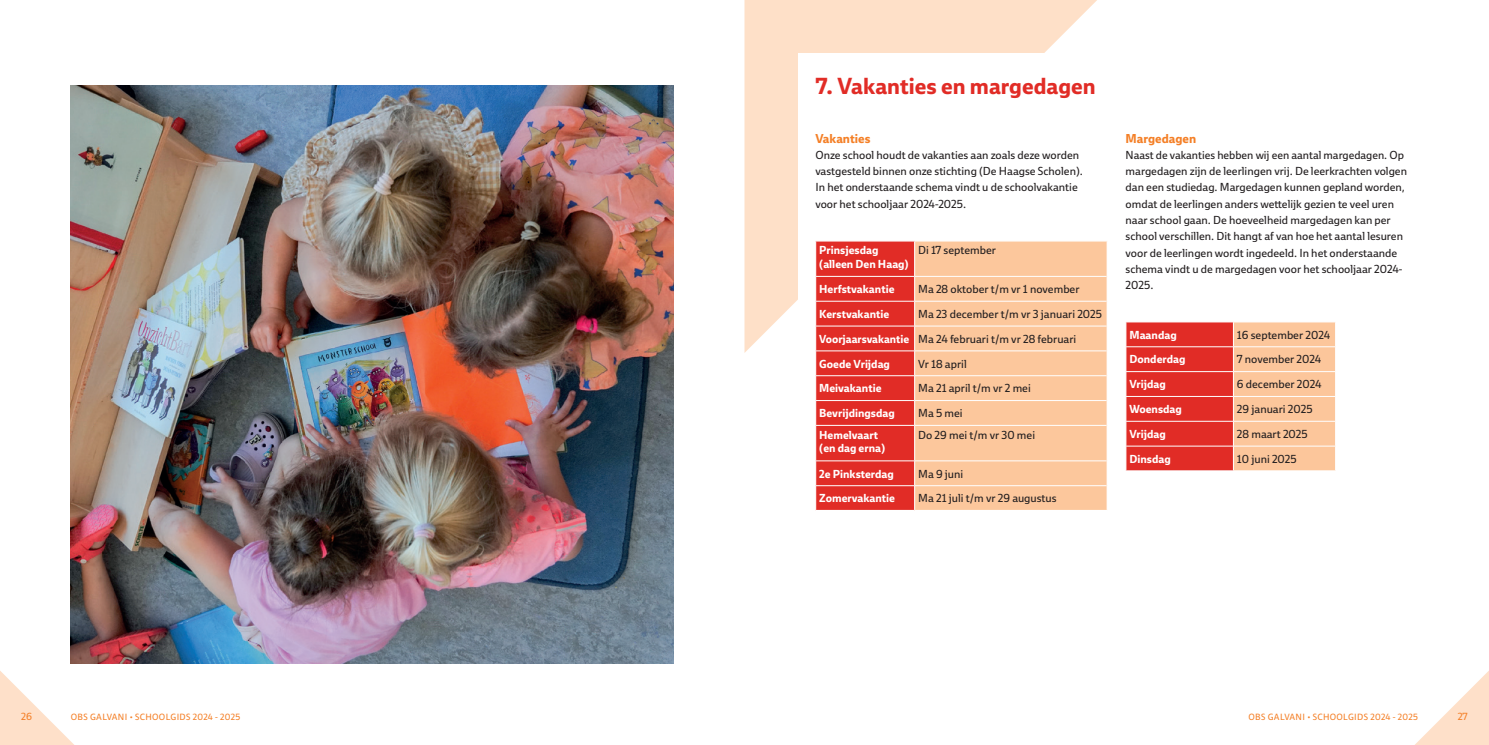
<style>
.page{position:relative;width:1489px;height:745px;background:#fff}
.page>*{position:absolute;margin:0;border:0;box-sizing:border-box;transform-origin:0 0}
.t1{font:700 22.5px "Ebony";color:#e12c26}
.t2{font:700 12.5px "Ebony";color:#f47f26}
.t3{font:11.25px/16.2px "Ebony";color:#231f20}
.t4{font:700 11.25px/13.5px "Ebony";color:#fff}
.t5{font:10px "Ebony";color:#f47f26}
.t6{font:8.75px "Ebony";letter-spacing:.035em;color:#f47f26}
.s1{font-weight:700;color:#fff}
</style>
<div class="page">
<svg style="left:0;top:659px;width:85px;height:85px"></svg>
<svg style="left:1416px;top:672px;width:72px;height:72px"></svg>
<svg style="left:744px;top:0;width:353px;height:353px;background:#fee4cf"></svg>
<div style="left:797px;top:53px;width:289px;height:306px;background:#fff"></div>
<img style="left:71px;top:86px;width:602px;height:576px">
<div style="left:915px;top:241px;width:191px;height:268px;background:#fcc79c"></div>
<hr style="left:914px;top:240px;width:193px;height:1px;background:#fff">
<svg style="left:1106px;top:276px;width:1px;height:149px"></svg>
<svg style="left:1106px;top:460px;width:1px;height:49px"></svg>
<hr style="left:914px;top:276px;width:192px;height:1px;background:#fff">
<hr style="left:914px;top:301px;width:192px;height:1px;background:#fff">
<hr style="left:914px;top:325px;width:192px;height:1px;background:#fff">
<hr style="left:914px;top:350px;width:192px;height:1px;background:#fff">
<hr style="left:914px;top:375px;width:192px;height:1px;background:#fff">
<hr style="left:914px;top:400px;width:192px;height:1px;background:#fff">
<hr style="left:914px;top:425px;width:192px;height:1px;background:#fff">
<hr style="left:914px;top:460px;width:192px;height:1px;background:#fff">
<hr style="left:914px;top:485px;width:192px;height:1px;background:#fff">
<svg style="left:815px;top:241px;width:100px;height:269px;background:#e23731"></svg>
<svg style="left:1126px;top:322px;width:210px;height:148px;background:#ee7b65"></svg>
<h1 class="t1" style="left:815px;top:71px;width:282px">7. Vakanties en margedagen</h1>
<p class="t2" style="left:815px;top:130px;width:57px">Vakanties</p>
<p class="t3" style="left:815px;top:147px;width:269px">Onze school houdt de vakanties aan zoals deze worden vastgesteld binnen onze stichting (De Haagse Scholen).<br>In het onderstaande schema vindt u de schoolvakantie voor het schooljaar 2024-2025.</p>
<p class="t4" style="left:819px;top:243px;width:91px">Prinsjesdag (alleen Den Haag)</p>
<p class="t3" style="left:918px;top:242px;width:79px">Di 17 september</p>
<p class="t4" style="left:819px;top:282px;width:77px">Herfstvakantie</p>
<p class="t3" style="left:918px;top:280px;width:163px">Ma 28 oktober t/m vr 1 november</p>
<p class="t4" style="left:819px;top:307px;width:71px">Kerstvakantie</p>
<p class="t3" style="left:918px;top:305px;width:185px">Ma 23 december t/m vr 3 januari 2025</p>
<p class="t3" style="left:819px;top:330px;width:258px"><span class="s1">Voorjaarsvakantie</span> Ma 24 februari t/m vr 28 februari</p>
<p class="t4" style="left:819px;top:356px;width:72px">Goede Vrijdag</p>
<p class="t3" style="left:918px;top:355px;width:50px">Vr 18 april</p>
<p class="t4" style="left:819px;top:381px;width:64px">Meivakantie</p>
<p class="t3" style="left:918px;top:380px;width:114px">Ma 21 april t/m vr 2 mei</p>
<p class="t4" style="left:819px;top:406px;width:77px">Bevrijdingsdag</p>
<p class="t3" style="left:918px;top:404px;width:46px">Ma 5 mei</p>
<p class="t4" style="left:819px;top:427px;width:67px">Hemelvaart (en dag erna)</p>
<p class="t3" style="left:918px;top:426px;width:118px">Do 29 mei t/m vr 30 mei</p>
<p class="t4" style="left:819px;top:466px;width:76px">2e Pinksterdag</p>
<p class="t3" style="left:918px;top:465px;width:47px">Ma 9 juni</p>
<p class="t4" style="left:819px;top:491px;width:77px">Zomervakantie</p>
<p class="t3" style="left:918px;top:490px;width:140px">Ma 21 juli t/m vr 29 augustus</p>
<p class="t2" style="left:1125px;top:130px;width:72px">Margedagen</p>
<p class="t3" style="left:1125px;top:147px;width:283px">Naast de vakanties hebben wij een aantal margedagen. Op margedagen zijn de leerlingen vrij. De leerkrachten volgen dan een studiedag. Margedagen kunnen gepland worden, omdat de leerlingen anders wettelijk gezien te veel uren naar school gaan. De hoeveelheid margedagen kan per school verschillen. Dit hangt af van hoe het aantal lesuren voor de leerlingen wordt ingedeeld. In het onderstaande schema vindt u de margedagen voor het schooljaar 2024- 2025.</p>
<p class="t4" style="left:1129px;top:327px;width:49px">Maandag</p>
<p class="t3" style="left:1236px;top:326px;width:95px">16 september 2024</p>
<p class="t4" style="left:1129px;top:352px;width:57px">Donderdag</p>
<p class="t3" style="left:1236px;top:351px;width:86px">7 november 2024</p>
<p class="t4" style="left:1129px;top:377px;width:38px">Vrijdag</p>
<p class="t3" style="left:1236px;top:376px;width:86px">6 december 2024</p>
<p class="t4" style="left:1129px;top:402px;width:54px">Woensdag</p>
<p class="t3" style="left:1236px;top:400px;width:77px">29 januari 2025</p>
<p class="t4" style="left:1129px;top:427px;width:38px">Vrijdag</p>
<p class="t3" style="left:1236px;top:425px;width:72px">28 maart 2025</p>
<p class="t4" style="left:1129px;top:451px;width:43px">Dinsdag</p>
<p class="t3" style="left:1236px;top:450px;width:61px">10 juni 2025</p>
<p class="t5" style="left:21px;top:709px;width:12px">26</p>
<p class="t6" style="left:71px;top:710px;width:171px">OBS GALVANI • SCHOOLGIDS 2024 - 2025</p>
<p class="t6" style="left:1248px;top:710px;width:171px">OBS GALVANI • SCHOOLGIDS 2024 - 2025</p>
<p class="t5" style="left:1457px;top:709px;width:11px">27</p>
</div>
